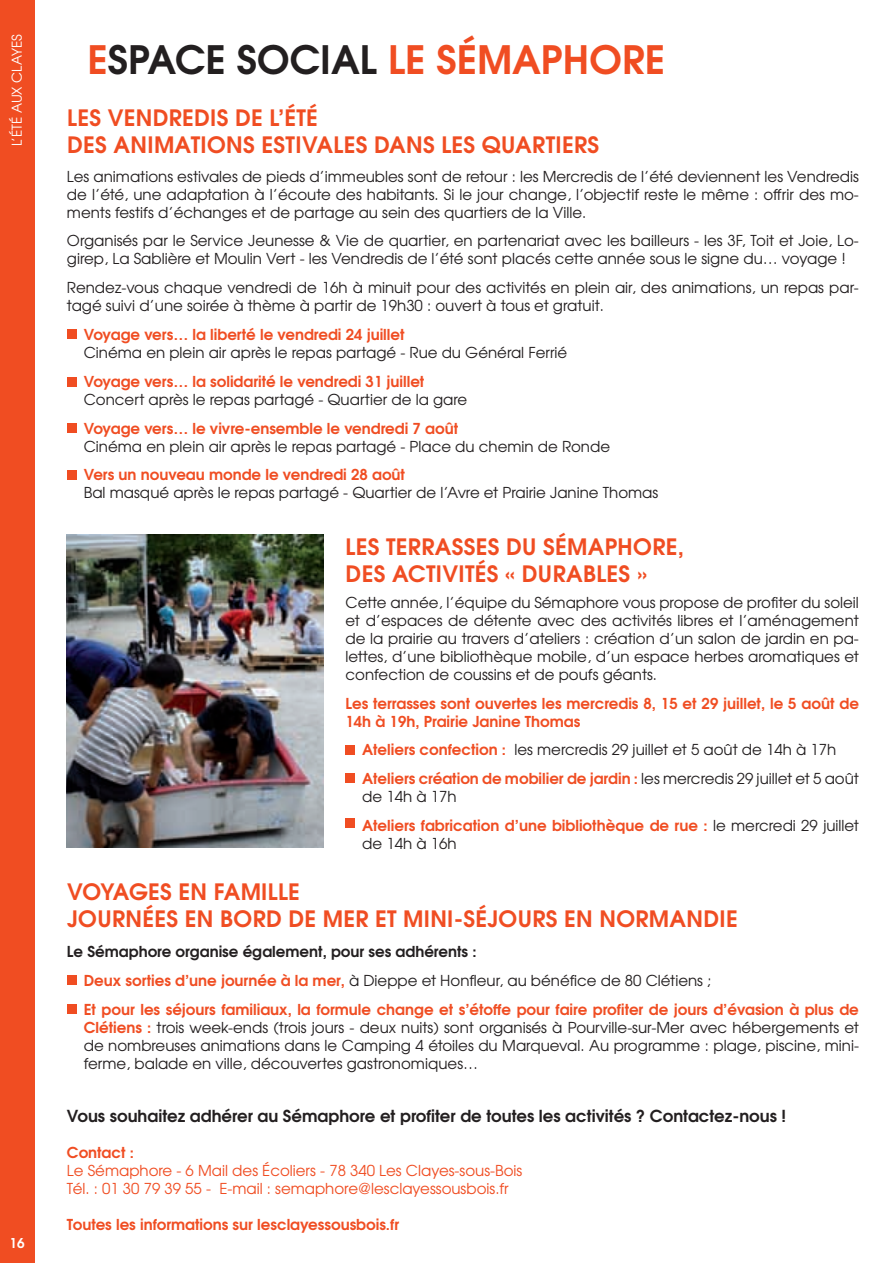
<style>
.page{position:relative;width:893px;height:1263px;background:#fff}
.page>*{position:absolute;margin:0;border:0;box-sizing:border-box;transform-origin:0 0}
.t1{font:700 39px "Te X Gyre Adventor";color:#f04d22}
.t2{font:700 22.5px "Te X Gyre Adventor";letter-spacing:.015em;color:#f04d22}
.t3{font:700 16.5px "Te X Gyre Adventor";color:#231f20}
.t4{font:15px/18px "Te X Gyre Adventor";color:#231f20}
.t5{font:700 15px/18px "Te X Gyre Adventor";color:#f04d22}
.t6{font:15px "Te X Gyre Adventor";color:#f04d22}
.t7{font:700 15px "Te X Gyre Adventor";color:#231f20}
.t8{font:13.5px "Te X Gyre Adventor";color:#fff}
.t9{font:700 13.5px "Te X Gyre Adventor";color:#fff}
.s1{color:#231f20}
.s2{font-weight:700;color:#f04d22}
.s3{font-weight:400;color:#231f20}
</style>
<div class="page">
<div style="left:0;top:0;width:34px;height:1263px;background:#f04d22"></div>
<div style="left:67px;top:329px;width:9px;height:10px;background:#f04d22"></div>
<div style="left:67px;top:377px;width:9px;height:9px;background:#f04d22"></div>
<div style="left:67px;top:423px;width:9px;height:10px;background:#f04d22"></div>
<div style="left:67px;top:470px;width:9px;height:10px;background:#f04d22"></div>
<div style="left:345px;top:745px;width:10px;height:9px;background:#f04d22"></div>
<div style="left:345px;top:773px;width:10px;height:10px;background:#f04d22"></div>
<div style="left:345px;top:818px;width:10px;height:10px;background:#f04d22"></div>
<div style="left:67px;top:975px;width:9px;height:10px;background:#f04d22"></div>
<div style="left:67px;top:1004px;width:9px;height:10px;background:#f04d22"></div>
<img style="left:67px;top:534px;width:257px;height:313px">
<p class="t8" style="left:6px;top:146px;width:114px;rotate:-90deg">L’ÉTÉ AUX CLAYES</p>
<p class="t9" style="left:9px;top:1232px;width:17px">16</p>
<p class="t1" style="left:88px;top:26px;width:579px">E<span class="s1">SPACE SOCIAL</span> LE SÉMAPHORE</p>
<p class="t2" style="left:67px;top:98px;width:252px">LES VENDREDIS DE L’ÉTÉ</p>
<p class="t2" style="left:67px;top:125px;width:533px">DES ANIMATIONS ESTIVALES DANS LES QUARTIERS</p>
<p class="t4" style="left:67px;top:166px;width:793px;text-align:justify">Les animations estivales de pieds d’immeubles sont de retour : les Mercredis de l’été deviennent les Vendredis de l’été, une adaptation à l’écoute des habitants. Si le jour change, l’objectif reste le même : offrir des mo&shy;ments festifs d’échanges et de partage au sein des quartiers de la Ville.</p>
<p class="t4" style="left:67px;top:231px;width:793px">Organisés par le Service Jeunesse &amp; Vie de quartier, en partenariat avec les bailleurs - les 3F, Toit et Joie, Lo&shy;girep, La Sablière et Moulin Vert - les Vendredis de l’été sont placés cette année sous le signe du… voyage !</p>
<p class="t4" style="left:67px;top:278px;width:793px">Rendez-vous chaque vendredi de 16h à minuit pour des activités en plein air, des animations, un repas par&shy;tagé suivi d’une soirée à thème à partir de 19h30 : ouvert à tous et gratuit.</p>
<p class="t4" style="left:84px;top:325px;width:485px"><span class="s2">Voyage vers… la liberté le vendredi 24 juillet<br></span>Cinéma en plein air après le repas partagé - Rue du Général Ferrié</p>
<p class="t4" style="left:84px;top:371px;width:385px"><span class="s2">Voyage vers… la solidarité le vendredi 31 juillet<br></span>Concert après le repas partagé - Quartier de la gare</p>
<p class="t4" style="left:84px;top:418px;width:528px"><span class="s2">Voyage vers… le vivre-ensemble le vendredi 7 août<br></span>Cinéma en plein air après le repas partagé - Place du chemin de Ronde</p>
<p class="t4" style="left:84px;top:465px;width:576px"><span class="s2">Vers un nouveau monde le vendredi 28 août<br></span>Bal masqué après le repas partagé - Quartier de l’Avre et Prairie Janine Thomas</p>
<p class="t2" style="left:346px;top:527px;width:340px">LES TERRASSES DU SÉMAPHORE,</p>
<p class="t2" style="left:346px;top:554px;width:303px">DES ACTIVITÉS « DURABLES »</p>
<p class="t4" style="left:345px;top:592px;width:515px;text-align:justify">Cette année, l’équipe du Sémaphore vous propose de profiter du soleil et d’espaces de détente avec des activités libres et l’aménagement de la prairie au travers d’ateliers : création d’un salon de jardin en pa&shy;lettes, d’une bibliothèque mobile, d’un espace herbes aromatiques et confection de coussins et de poufs géants.</p>
<p class="t5" style="left:345px;top:692px;width:515px">Les terrasses sont ouvertes les mercredis 8, 15 et 29 juillet, le 5 août de<br>14h à 19h, Prairie Janine Thomas</p>
<p class="t4" style="left:362px;top:740px;width:475px"><span class="s2">Ateliers confection :</span> les mercredis 29 juillet et 5 août de 14h à 17h</p>
<p class="t4" style="left:362px;top:769px;width:498px"><span class="s2">Ateliers création de mobilier de jardin :</span> les mercredis 29 juillet et 5 août de 14h à 17h</p>
<p class="t5" style="left:362px;top:815px;width:498px">Ateliers fabrication d’une bibliothèque de rue : <span class="s3">le mercredi 29 juillet de 14h à 16h</span></p>
<p class="t2" style="left:67px;top:872px;width:234px">VOYAGES EN FAMILLE</p>
<p class="t2" style="left:67px;top:899px;width:672px">JOURNÉES EN BORD DE MER ET MINI-SÉJOURS EN NORMANDIE</p>
<p class="t7" style="left:67px;top:938px;width:411px">Le Sémaphore organise également, pour ses adhérents :</p>
<p class="t4" style="left:84px;top:970px;width:629px"><span class="s2">Deux sorties d’une journée à la mer,</span> à Dieppe et Honfleur, au bénéfice de 80 Clétiens ;</p>
<p class="t4" style="left:84px;top:999px;width:777px;text-align:justify"><span class="s2">Et pour les séjours familiaux, la formule change et s’étoffe pour faire profiter de jours d’évasion à plus de Clétiens :</span> trois week-ends (trois jours - deux nuits) sont organisés à Pourville-sur-Mer avec hébergements et de nombreuses animations dans le Camping 4 étoiles du Marqueval. Au programme : plage, piscine, mini&shy;ferme, balade en ville, découvertes gastronomiques…</p>
<p class="t3" style="left:67px;top:1101px;width:721px">Vous souhaitez adhérer au Sémaphore et profiter de toutes les activités ? Contactez-nous !</p>
<p class="t5" style="left:67px;top:1142px;width:69px">Contact :</p>
<p class="t6" style="left:67px;top:1158px;width:457px">Le Sémaphore - 6 Mail des Écoliers - 78 340 Les Clayes-sous-Bois</p>
<p class="t6" style="left:67px;top:1176px;width:443px">Tél. : 01 30 79 39 55 - E-mail : semaphore@lesclayessousbois.fr</p>
<p class="t5" style="left:67px;top:1214px;width:334px">Toutes les informations sur lesclayessousbois.fr</p>
</div>
